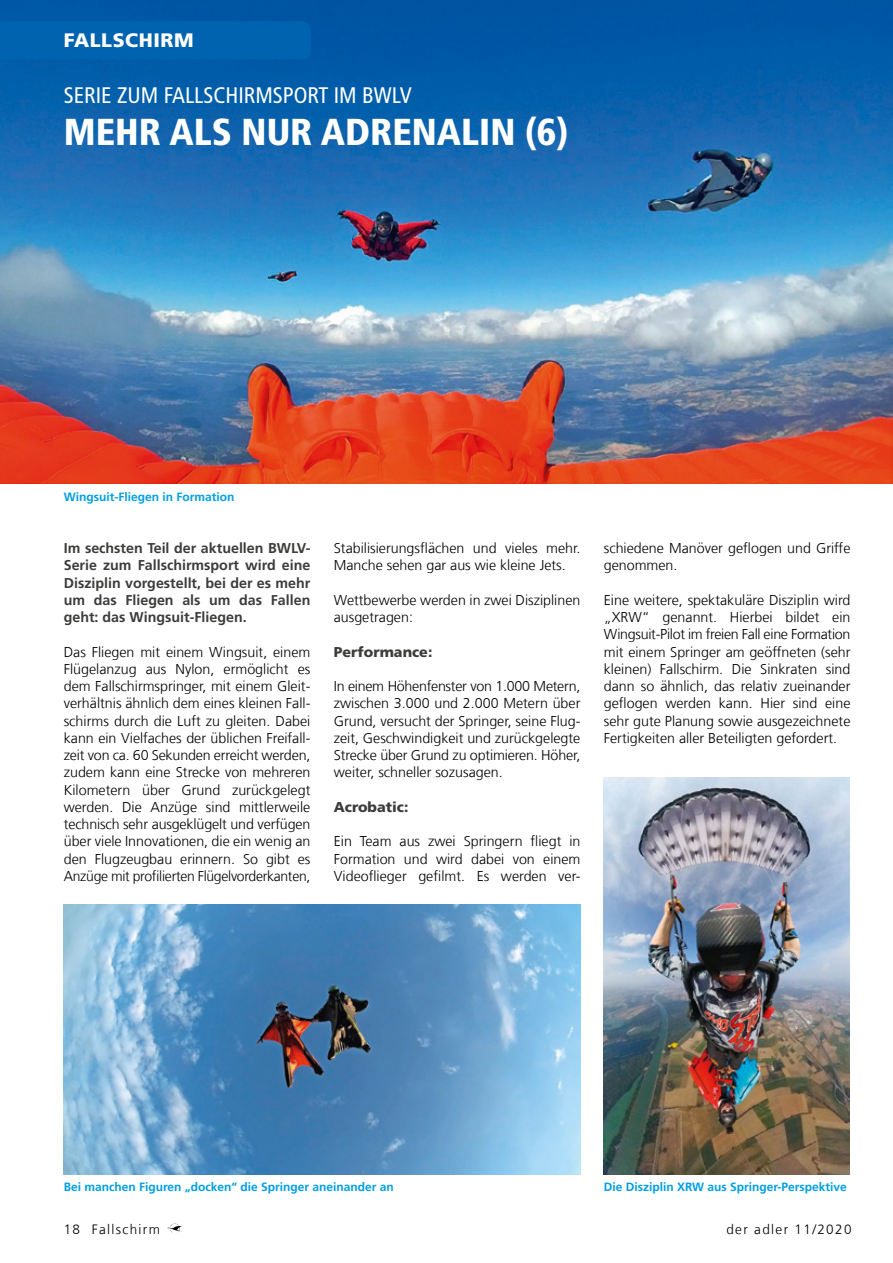
<style>
.page{position:relative;width:893px;height:1263px;background:#fff}
.page>*{position:absolute;margin:0;border:0;box-sizing:border-box;transform-origin:0 0}
.t1{font:900 condensed 37.5px "Frutiger LT Com";color:#fff}
.t2{font:condensed 22.5px "Frutiger LT Com";color:#fff}
.t3{font:900 19.5px "Frutiger LT Com";letter-spacing:.03em;color:#fff}
.t4{font:300 14.25px/17.2px "Frutiger LT Com";color:#000;text-align:justify}
.t5{font:700 14.25px/17.2px "Frutiger LT Com";color:#3c3c3b}
.t6{font:900 14.25px "Frutiger LT Com";color:#3c3c3b}
.t7{font:300 13.5px "Frutiger LT Com";letter-spacing:.1em;color:#000}
.t8{font:700 12px "Frutiger LT Com";color:#009fe3}
</style>
<div class="page">
<img style="left:167px;top:1223px;width:15px;height:10px">
<img style="left:0;top:0;width:893px;height:484px">
<div style="left:0;top:21px;width:311px;height:39px;background:#0063af"></div>
<img style="left:64px;top:904px;width:516px;height:270px">
<img style="left:604px;top:777px;width:246px;height:397px">
<h3 class="t3" style="left:64px;top:29px;width:131px">FALLSCHIRM</h3>
<h2 class="t2" style="left:64px;top:82px;width:349px">SERIE ZUM FALLSCHIRMSPORT IM BWLV</h2>
<h1 class="t1" style="left:64px;top:109px;width:506px">MEHR ALS NUR ADRENALIN (6)</h1>
<p class="t8" style="left:64px;top:490px;width:172px">Wingsuit-Fliegen in Formation</p>
<p class="t5" style="left:64px;top:539px;width:248px">Im sechsten Teil der aktuellen BWLV-- Serie zum Fallschirmsport wird eine Disziplin vorgestellt, bei der es mehr um das Fliegen als um das Fallen geht: das Wingsuit-Fliegen.</p>
<p class="t4" style="left:64px;top:643px;width:248px">Das Fliegen mit einem Wingsuit, einem Flügelanzug aus Nylon, ermöglicht es dem Fallschirmspringer, mit einem Gleit&shy;verhältnis ähnlich dem eines kleinen Fall&shy;schirms durch die Luft zu gleiten. Dabei kann ein Vielfaches der üblichen Freifall&shy;zeit von ca. 60 Sekunden erreicht werden, zudem kann eine Strecke von mehreren Kilometern über Grund zurückgelegt werden. Die Anzüge sind mittlerweile technisch sehr ausgeklügelt und verfügen über viele Innovationen, die ein wenig an den Flugzeugbau erinnern. So gibt es Anzüge mit profilierten Flügelvorderkanten,</p>
<p class="t4" style="left:334px;top:539px;width:248px">Stabilisierungsflächen und vieles mehr.<br>Manche sehen gar aus wie kleine Jets.</p>
<p class="t4" style="left:334px;top:591px;width:248px">Wettbewerbe werden in zwei Disziplinen ausgetragen:</p>
<p class="t6" style="left:334px;top:643px;width:100px">Performance:</p>
<p class="t4" style="left:334px;top:677px;width:248px">In einem Höhenfenster von 1.000 Metern, zwischen 3.000 und 2.000 Metern über Grund, versucht der Springer, seine Flug&shy;zeit, Geschwindigkeit und zurückgelegte Strecke über Grund zu optimieren. Höher, weiter, schneller sozusagen.</p>
<p class="t6" style="left:334px;top:798px;width:76px">Acrobatic:</p>
<p class="t4" style="left:334px;top:833px;width:248px">Ein Team aus zwei Springern fliegt in Formation und wird dabei von einem Videoflieger gefilmt. Es werden ver-</p>
<p class="t4" style="left:604px;top:539px;width:248px">schiedene Manöver geflogen und Griffe genommen.</p>
<p class="t4" style="left:604px;top:591px;width:248px">Eine weitere, spektakuläre Disziplin wird „XRW“ genannt. Hierbei bildet ein Wingsuit-Pilot im freien Fall eine Formation mit einem Springer am geöffneten (sehr kleinen) Fallschirm. Die Sinkraten sind dann so ähnlich, das relativ zueinander geflogen werden kann. Hier sind eine sehr gute Planung sowie ausgezeichnete Fertigkeiten aller Beteiligten gefordert.</p>
<p class="t8" style="left:64px;top:1180px;width:332px">Bei manchen Figuren „docken“ die Springer aneinander an</p>
<p class="t8" style="left:604px;top:1180px;width:244px">Die Disziplin XRW aus Springer-Perspektive</p>
<p class="t7" style="left:64px;top:1221px;width:98px">18 Fallschirm</p>
<p class="t7" style="left:726px;top:1221px;width:127px">der adler 11/2020</p>
</div>
